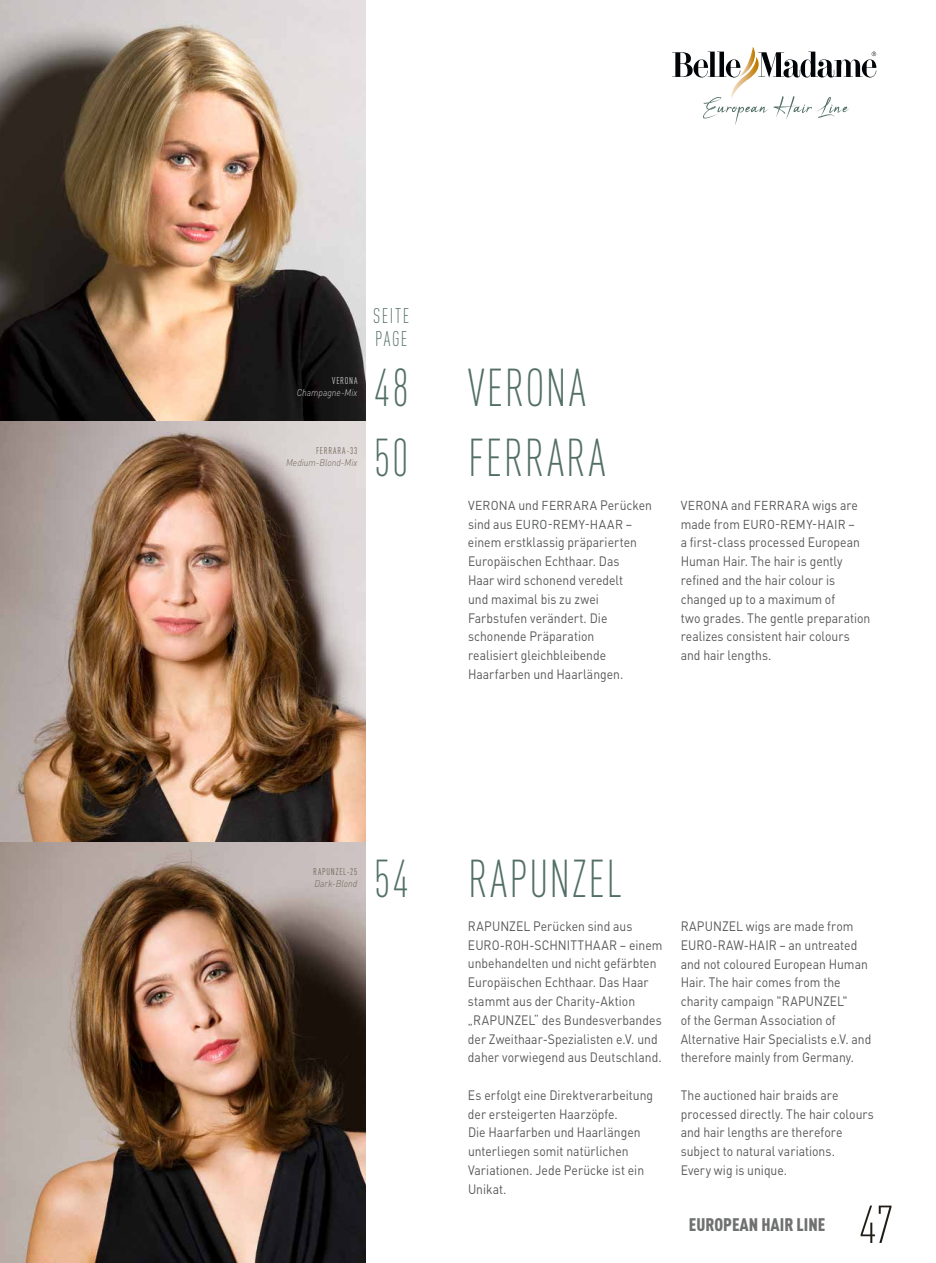
<style>
.page{position:relative;width:936px;height:1263px;background:#fff}
.page>*{position:absolute;margin:0;border:0;box-sizing:border-box;transform-origin:0 0}
.t1{font:300 52.5px "DIN Cond DIN Cond";letter-spacing:.04em;color:#526f67;scale:.9 1}
.t2{font:300 52.5px "DIN Cond DIN Cond";color:#201d16}
.t3{font:300 21px/22.2px "DIN Cond DIN Cond";letter-spacing:.075em;color:#526f67;scale:.9 1}
.t4{font:900 18px "DIN Cond DIN Cond";color:#6f7070}
.t5{font:13.5px/18.8px "DIN Pro";color:#555756;scale:.9 1}
.t6{font:12.9px/18.8px "DIN Pro";letter-spacing:.02em;color:#555756;scale:.95 1}
.t7{font:italic 300 9.75px "DIN";color:#706456;scale:.9 1}
.t8{font:9.75px "DIN Cond DIN Cond";letter-spacing:.09em;color:#706456;scale:.9 1}
.t9{font:italic 300 9.75px "DIN";color:#cfd0d0;scale:.9 1}
.t10{font:9.75px "DIN Cond DIN Cond";letter-spacing:.085em;color:#cfd0d0;scale:.9 1}
.s1{font-size:13.5px}
</style>
<div class="page">
<img style="left:0;top:0;width:366px;height:1263px">
<svg style="left:672px;top:47px;width:204px;height:78px"></svg>
<p class="t10" style="left:332px;top:375px;width:29px">VERONA</p>
<p class="t9" style="left:297px;top:386px;width:69px">Champagne‑Mix</p>
<p class="t8" style="left:316px;top:445px;width:47px">FERRARA-33</p>
<p class="t7" style="left:286px;top:456px;width:81px">Medium‑Blond‑Mix</p>
<h2 class="t3" style="left:373px;top:305px;width:42px">SEITE<br>PAGE</h2>
<h1 class="t1" style="left:374px;top:357px;width:40px">48</h1>
<h1 class="t1" style="left:374px;top:427px;width:40px">50</h1>
<h1 class="t1" style="left:468px;top:357px;width:132px">VERONA</h1>
<h1 class="t1" style="left:468px;top:427px;width:154px">FERRARA</h1>
<p class="t6" style="left:468px;top:495px;width:195px">VERONA <span class="s1">und</span> FERRARA <span class="s1">Perücken sind aus</span> EURO-REMY-HAAR <span class="s1">–</span></p>
<p class="t5" style="left:468px;top:533px;width:189px">einem erstklassig präparierten<br>Europäischen Echthaar. Das<br>Haar wird schonend veredelt und maximal bis zu zwei<br>Farbstufen verändert. Die schonende Präparation realisiert gleichbleibende<br>Haarfarben und Haarlängen.</p>
<p class="t6" style="left:680px;top:495px;width:188px">VERONA <span class="s1">and</span> FERRARA <span class="s1">wigs are made from</span> EURO-REMY-HAIR <span class="s1">–</span></p>
<p class="t5" style="left:680px;top:533px;width:212px">a first-class processed European<br>Human Hair. The hair is gently refined and the hair colour is changed up to a maximum of<br>two grades. The gentle preparation realizes consistent hair colours and hair lengths.</p>
<p class="t8" style="left:313px;top:866px;width:51px">RAPUNZEL-25</p>
<p class="t7" style="left:314px;top:877px;width:49px">Dark-Blond</p>
<h1 class="t1" style="left:374px;top:848px;width:40px">54</h1>
<h1 class="t1" style="left:468px;top:848px;width:172px">RAPUNZEL</h1>
<p class="t5" style="left:468px;top:916px;width:217px">RAPUNZEL Perücken sind aus<br>EURO-ROH-SCHNITTHAAR – einem unbehandelten und nicht gefärbten<br>Europäischen Echthaar. Das Haar stammt aus der Charity-Aktion „RAPUNZEL“ des Bundesverbandes der Zweithaar-Spezialisten e.V. und daher vorwiegend aus Deutschland.</p>
<p class="t5" style="left:468px;top:1085px;width:207px">Es erfolgt eine Direktverarbeitung der ersteigerten Haarzöpfe.<br>Die Haarfarben und Haarlängen unterliegen somit natürlichen<br>Variationen. Jede Perücke ist ein<br>Unikat.</p>
<p class="t5" style="left:680px;top:916px;width:213px">RAPUNZEL wigs are made from<br>EURO-RAW-HAIR – an untreated and not coloured European Human<br>Hair. The hair comes from the charity campaign "RAPUNZEL"<br>of the German Association of<br>Alternative Hair Specialists e.V. and therefore mainly from Germany.</p>
<p class="t5" style="left:680px;top:1085px;width:216px">The auctioned hair braids are processed directly. The hair colours and hair lengths are therefore subject to natural variations.<br>Every wig is unique.</p>
<h3 class="t4" style="left:689px;top:1213px;width:138px">EUROPEAN HAIR LINE</h3>
<h1 class="t2" style="left:858px;top:1194px;width:37px">47</h1>
</div>
